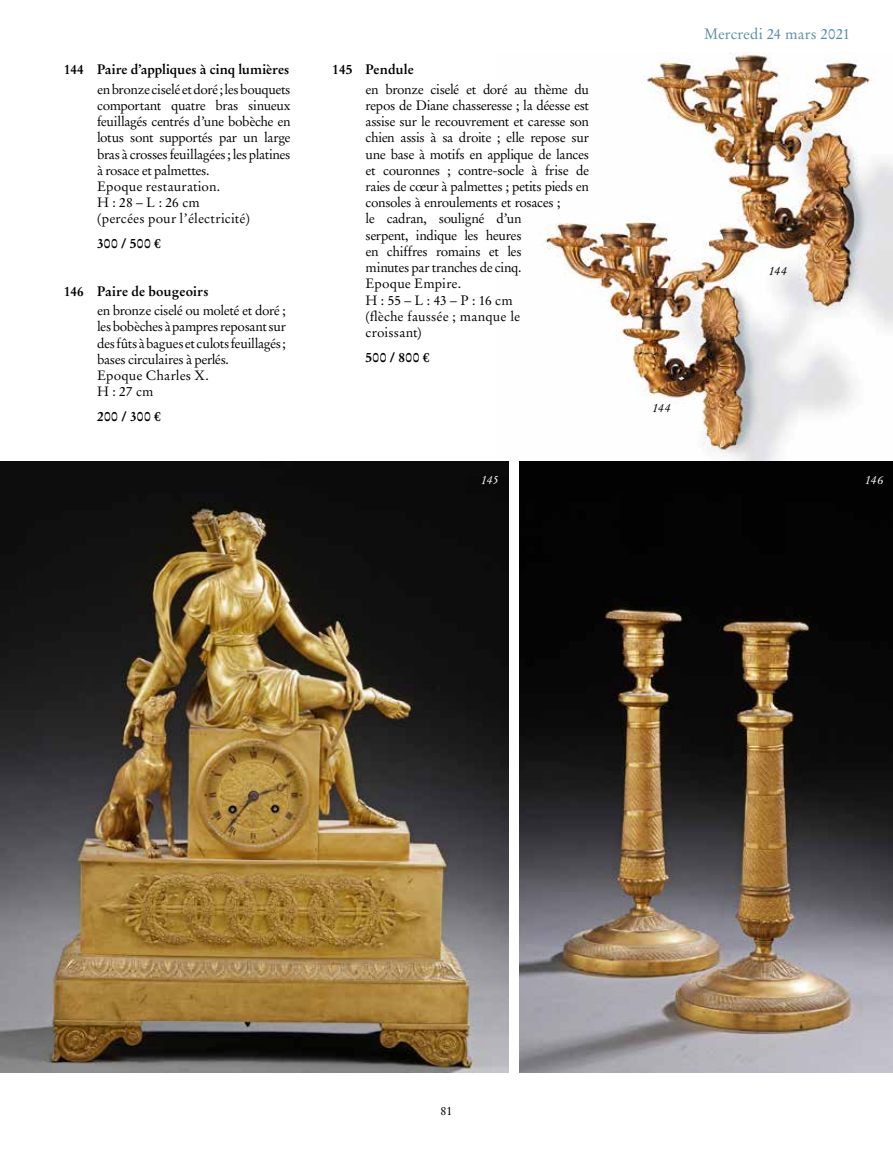
<style>
.page{position:relative;width:893px;height:1149px;background:#fff}
.page>*{position:absolute;margin:0;border:0;box-sizing:border-box;transform-origin:0 0}
.t1{font:15px "Stempel Garamond LT Std";letter-spacing:.01em;color:#5e8ca7}
.t2{font:13.5px/16.2px "Stempel Garamond LT Std";letter-spacing:-.025em;color:#000}
.t3{font:700 13.5px "Stempel Garamond LT Std";letter-spacing:.005em;color:#000}
.t4{font:italic 12px "Stempel Garamond LT Std";letter-spacing:.02em;color:#000}
.t5{font:italic 12px "Stempel Garamond LT Std";letter-spacing:-.01em;color:#fff}
.t6{font:12px "Stempel Garamond LT Std";color:#000}
</style>
<div class="page">
<img style="left:545px;top:52px;width:348px;height:409px">
<img style="left:0;top:461px;width:509px;height:610px">
<img style="left:519px;top:461px;width:374px;height:610px">
<p class="t3" style="left:64px;top:61px;width:22px">144</p>
<p class="t3" style="left:97px;top:61px;width:194px">Paire d’appliques à cinq lumières</p>
<p class="t2" style="left:97px;top:81px;width:195px">en bronze ciselé et doré ; les bouquets comportant quatre bras sinueux feuillagés centrés d’une bobèche en lotus sont supportés par un large bras à crosses feuillagées ; les platines à rosace et palmettes.<br>Epoque restauration.<br>H : 28 – L : 26 cm<br>(percées pour l’électricité)</p>
<p class="t3" style="left:97px;top:235px;width:65px">300 / 500 €</p>
<p class="t3" style="left:64px;top:282px;width:22px">146</p>
<p class="t3" style="left:97px;top:282px;width:113px">Paire de bougeoirs</p>
<p class="t2" style="left:97px;top:302px;width:190px">en bronze ciselé ou moleté et doré ; les bobèches à pampres reposant sur des fûts à bagues et culots feuillagés ; bases circulaires à perlés.<br>Epoque Charles X.<br>H : 27 cm</p>
<p class="t3" style="left:97px;top:408px;width:65px">200 / 300 €</p>
<p class="t3" style="left:332px;top:61px;width:22px">145</p>
<p class="t3" style="left:366px;top:61px;width:50px">Pendule</p>
<p class="t2" style="left:366px;top:81px;width:225px">en bronze ciselé et doré au thème du repos de Diane chasseresse ; la déesse est assise sur le recouvrement et caresse son chien assis à sa droite ; elle repose sur une base à motifs en applique de lances et couronnes ; contre-socle à frise de raies de cœur à palmettes ; petits pieds en consoles à enroulements et rosaces ;<br>le cadran, souligné d’un<br>serpent, indique les heures<br>en chiffres romains et les<br>minutes par tranches de cinq.<br>Epoque Empire.<br>H : 55 – L : 43 – P : 16 cm<br>(flèche faussée ; manque le<br>croissant)</p>
<p class="t3" style="left:366px;top:348px;width:66px">500 / 800 €</p>
<p class="t1" style="left:704px;top:25px;width:148px">Mercredi 24 mars 2021</p>
<p class="t4" style="left:652px;top:400px;width:20px">144</p>
<p class="t4" style="left:769px;top:263px;width:20px">144</p>
<p class="t5" style="left:481px;top:472px;width:19px">145</p>
<p class="t5" style="left:865px;top:472px;width:20px">146</p>
<p class="t6" style="left:440px;top:1103px;width:13px">81</p>
</div>
